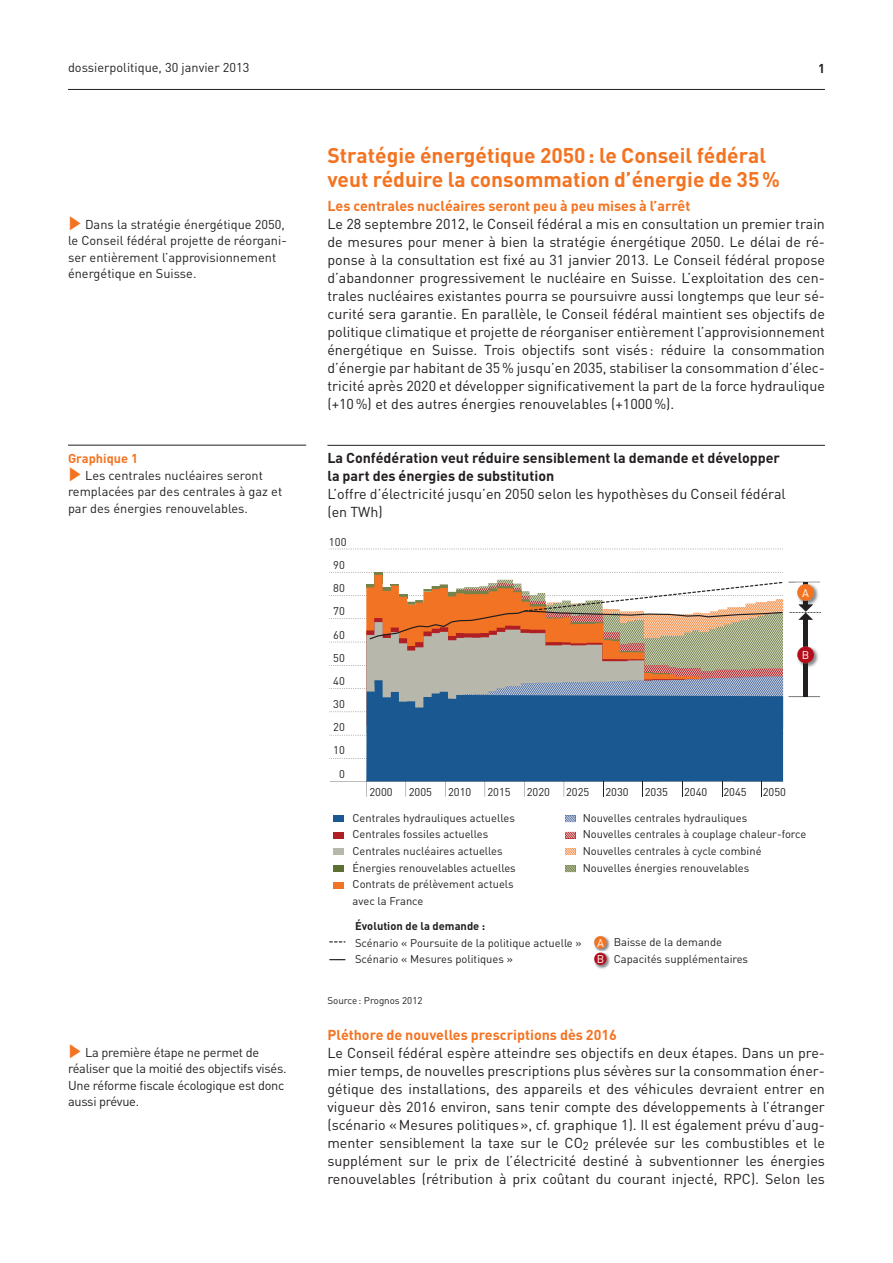
<style>
.page{position:relative;width:893px;height:1263px;background:#fff}
.page>*{position:absolute;margin:0;border:0;box-sizing:border-box;transform-origin:0 0}
.t1{font:700 21px/24px "DIN";color:#f47321}
.t2{font:14.25px/18px "DIN";color:#231f20;text-align:justify}
.t3{font:700 14.25px/18px "DIN";color:#231f20}
.t4{font:700 14.25px "DIN";color:#f47321}
.t5{font:12.75px/16.5px "DIN";color:#231f20}
.t6{font:12.75px/16.5px "DIN";letter-spacing:-.02em;color:#231f20}
.t7{font:700 12.75px "DIN";color:#f47321}
.t8{font:700 12.75px "DIN";color:#231f20}
.t9{font:11.1px/16.6px "DIN";color:#231f20}
.t10{font:700 11.1px "DIN";color:#231f20}
.t11{font:11.1px/16.2px "DIN";color:#fff}
.t12{font:9.75px "DIN";color:#231f20}
.s1{color:#f47321}
</style>
<div class="page">
<hr style="left:68px;top:89px;width:757px;height:1px;background:#231f20">
<hr style="left:327px;top:445px;width:498px;height:1px;background:#231f20">
<div style="left:333px;top:832px;width:11px;height:7px;background:#b01f23"></div>
<div style="left:333px;top:815px;width:11px;height:7px;background:#195890"></div>
<div style="left:333px;top:848px;width:11px;height:7px;background:#b7b7ac"></div>
<div style="left:333px;top:865px;width:11px;height:7px;background:#5c7031"></div>
<div style="left:333px;top:882px;width:11px;height:7px;background:#f27323"></div>
<svg style="left:565px;top:815px;width:10px;height:7px"></svg>
<svg style="left:565px;top:832px;width:10px;height:6px"></svg>
<svg style="left:565px;top:865px;width:10px;height:7px"></svg>
<svg style="left:565px;top:848px;width:10px;height:7px"></svg>
<svg style="left:329px;top:941px;width:17px;height:1px"></svg>
<svg style="left:329px;top:959px;width:17px;height:1px"></svg>
<svg style="left:330px;top:549px;width:453px;height:1px"></svg>
<svg style="left:330px;top:572px;width:491px;height:225px"></svg>
<img style="left:595px;top:965px;width:14px;height:4px">
<svg style="left:594px;top:936px;width:16px;height:29px"></svg>
<hr style="left:68px;top:445px;width:238px;height:1px;background:#231f20">
<p class="t5" style="left:68px;top:59px;width:183px">dossierpolitique, 30 janvier 2013</p>
<p class="t8" style="left:818px;top:60px;width:8px">1</p>
<p class="t5" style="left:68px;top:216px;width:220px"><span class="s1">✓</span> Dans la stratégie énergétique 2050, le Conseil fédéral projette de réorgani&shy;ser entièrement l’approvisionnement énergétique en Suisse.</p>
<p class="t7" style="left:68px;top:450px;width:71px">Graphique 1</p>
<p class="t5" style="left:68px;top:467px;width:216px"><span class="s1">✓</span> Les centrales nucléaires seront remplacées par des centrales à gaz et par des énergies renouvelables.</p>
<p class="t6" style="left:68px;top:1044px;width:220px"><span class="s1">✓</span> La première étape ne permet de réaliser que la moitié des objectifs visés.<br>Une réforme fiscale écologique est donc aussi prévue.</p>
<h1 class="t1" style="left:327px;top:143px;width:454px">Stratégie énergétique 2050: le Conseil fédéral veut réduire la consommation d’énergie de 35%</h1>
<p class="t4" style="left:327px;top:197px;width:364px">Les centrales nucléaires seront peu à peu mises à l’arrêt</p>
<p class="t2" style="left:327px;top:215px;width:499px">Le 28 septembre 2012, le Conseil fédéral a mis en consultation un premier train de mesures pour mener à bien la stratégie énergétique 2050. Le délai de ré&shy;ponse à la consultation est fixé au 31 janvier 2013. Le Conseil fédéral propose d’abandonner progressivement le nucléaire en Suisse. L’exploitation des cen&shy;trales nucléaires existantes pourra se poursuivre aussi longtemps que leur sé&shy;curité sera garantie. En parallèle, le Conseil fédéral maintient ses objectifs de politique climatique et projette de réorganiser entièrement l’approvisionnement énergétique en Suisse. Trois objectifs sont visés : réduire la consommation d’énergie par habitant de 35% jusqu’en 2035, stabiliser la consommation d’élec&shy;tricité après 2020 et développer significativement la part de la force hydraulique (+10%) et des autres énergies renouvelables (+1000%).</p>
<p class="t3" style="left:327px;top:449px;width:454px">La Confédération veut réduire sensiblement la demande et développer la part des énergies de substitution</p>
<p class="t2" style="left:327px;top:485px;width:460px">L’offre d’électricité jusqu’en 2050 selon les hypothèses du Conseil fédéral (en TWh)</p>
<p class="t9" style="left:329px;top:533px;width:19px">100</p>
<p class="t9" style="left:333px;top:557px;width:13px">90</p>
<p class="t9" style="left:333px;top:580px;width:13px">80</p>
<p class="t9" style="left:333px;top:603px;width:13px">70</p>
<p class="t9" style="left:333px;top:626px;width:13px">60</p>
<p class="t9" style="left:333px;top:649px;width:13px">50</p>
<p class="t9" style="left:333px;top:672px;width:13px">40</p>
<p class="t9" style="left:333px;top:695px;width:13px">30</p>
<p class="t9" style="left:333px;top:719px;width:13px">20</p>
<p class="t9" style="left:333px;top:738px;width:13px;line-height:23.5px;text-align:center">10<br>0</p>
<p class="t11" style="left:802px;top:584px;width:8px">A</p>
<p class="t11" style="left:802px;top:646px;width:9px">B</p>
<p class="t9" style="left:369px;top:784px;width:25px">2000</p>
<p class="t9" style="left:409px;top:784px;width:25px">2005</p>
<p class="t9" style="left:448px;top:784px;width:25px">2010</p>
<p class="t9" style="left:487px;top:784px;width:25px">2015</p>
<p class="t9" style="left:527px;top:784px;width:25px">2020</p>
<p class="t9" style="left:566px;top:784px;width:25px">2025</p>
<p class="t9" style="left:605px;top:784px;width:25px">2030</p>
<p class="t9" style="left:645px;top:784px;width:25px">2035</p>
<p class="t9" style="left:684px;top:784px;width:25px">2040</p>
<p class="t9" style="left:723px;top:784px;width:25px">2045</p>
<p class="t9" style="left:763px;top:784px;width:25px">2050</p>
<p class="t9" style="left:352px;top:809px;width:165px">Centrales hydrauliques actuelles<br>Centrales fossiles actuelles<br>Centrales nucléaires actuelles<br>Énergies renouvelables actuelles<br>Contrats de prélèvement actuels avec la France</p>
<p class="t9" style="left:583px;top:809px;width:225px">Nouvelles centrales hydrauliques<br>Nouvelles centrales à couplage chaleur-force Nouvelles centrales à cycle combiné Nouvelles énergies renouvelables</p>
<p class="t9" style="left:614px;top:933px;width:136px">Baisse de la demande<br>Capacités supplémentaires</p>
<p class="t10" style="left:355px;top:919px;width:132px">Évolution de la demande :</p>
<p class="t9" style="left:355px;top:934px;width:228px">Scénario « Poursuite de la politique actuelle »<br>Scénario « Mesures politiques »</p>
<p class="t11" style="left:597px;top:934px;width:9px">A<br>B</p>
<p class="t12" style="left:327px;top:994px;width:97px">Source: Prognos 2012</p>
<p class="t4" style="left:327px;top:1025px;width:291px">Pléthore de nouvelles prescriptions dès 2016</p>
<p class="t2" style="left:327px;top:1043px;width:499px">Le Conseil fédéral espère atteindre ses objectifs en deux étapes. Dans un pre&shy;mier temps, de nouvelles prescriptions plus sévères sur la consommation éner&shy;gétique des installations, des appareils et des véhicules devraient entrer en vigueur dès 2016 environ, sans tenir compte des développements à l’étranger (scénario «Mesures politiques», cf. graphique 1). Il est également prévu d’aug&shy;menter sensiblement la taxe sur le CO<sub>2</sub> prélevée sur les combustibles et le supplément sur le prix de l’électricité destiné à subventionner les énergies renouvelables (rétribution à prix coûtant du courant injecté, RPC). Selon les</p>
</div>
